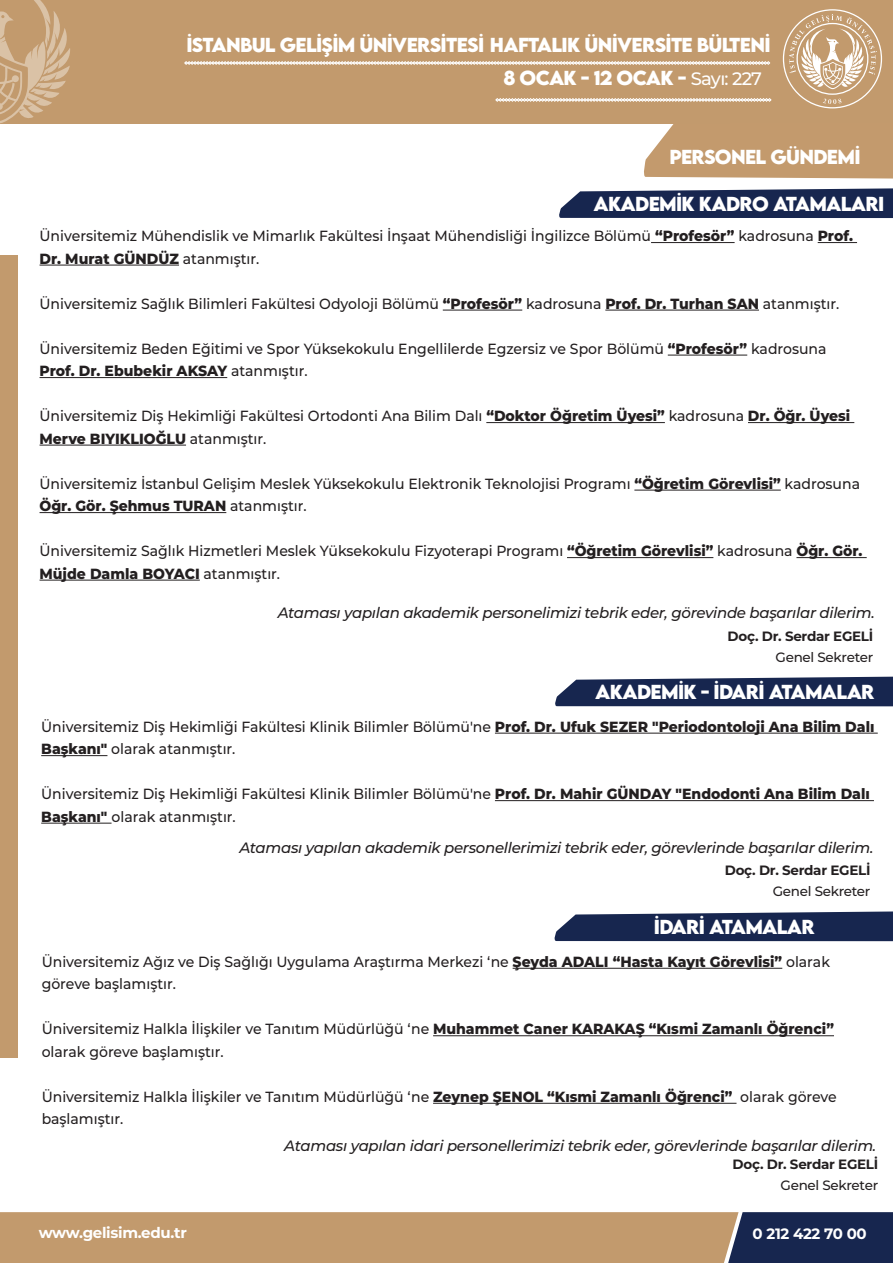
<style>
.page{position:relative;width:893px;height:1263px;background:#fff}
.page>*{position:absolute;margin:0;border:0;box-sizing:border-box;transform-origin:0 0}
.t1{font:700 18px "LEMONMILK";letter-spacing:-.04em;color:#fff}
.t2{font:italic 500 15px "Montserrat";letter-spacing:-.02em;color:#231f20}
.t3{font:700 15px "Montserrat";letter-spacing:-.02em;color:#fff}
.t4{font:500 14.7px/22.5px "Montserrat";color:#231f20;scale:.95 1}
.t5{font:800 14.7px "Montserrat";color:#231f20;scale:.95 1}
.t6{font:700 13.5px "Montserrat";letter-spacing:-.02em;color:#231f20}
.t7{font:500 13.5px "Montserrat";letter-spacing:-.02em;color:#231f20}
.s1{font-family:"Montserrat";font-weight:500}
.s2{font-weight:800}
.s3{font-weight:500}
</style>
<div class="page">
<div style="left:0;top:0;width:893px;height:123px;background:#c29a6d"></div>
<div style="left:0;top:255px;width:17px;height:802px;background:#c29a6d"></div>
<svg style="left:0;top:1212px;width:893px;height:51px;background:#a48668"></svg>
<hr style="left:651px;top:242px;width:84px;height:1px;background:#231f20">
<hr style="left:818px;top:242px;width:39px;height:1px;background:#231f20">
<hr style="left:40px;top:265px;width:139px;height:1px;background:#231f20">
<hr style="left:443px;top:310px;width:79px;height:1px;background:#231f20">
<hr style="left:605px;top:310px;width:154px;height:1px;background:#231f20">
<hr style="left:668px;top:355px;width:79px;height:1px;background:#231f20">
<hr style="left:40px;top:377px;width:187px;height:1px;background:#231f20">
<hr style="left:486px;top:422px;width:179px;height:1px;background:#231f20">
<hr style="left:748px;top:422px;width:106px;height:1px;background:#231f20">
<hr style="left:40px;top:445px;width:146px;height:1px;background:#231f20">
<hr style="left:634px;top:490px;width:147px;height:1px;background:#231f20">
<hr style="left:40px;top:512px;width:186px;height:1px;background:#231f20">
<hr style="left:567px;top:557px;width:146px;height:1px;background:#231f20">
<hr style="left:796px;top:557px;width:71px;height:1px;background:#231f20">
<hr style="left:40px;top:580px;width:160px;height:1px;background:#231f20">
<svg style="left:0;top:0;width:70px;height:123px"></svg>
<svg style="left:783px;top:9px;width:99px;height:99px"></svg>
<svg style="left:642px;top:123px;width:251px;height:56px;background:#c7a177"></svg>
<svg style="left:184px;top:61px;width:586px;height:4px"></svg>
<svg style="left:495px;top:98px;width:276px;height:4px"></svg>
<svg style="left:559px;top:188px;width:334px;height:30px;background:#2b395e"></svg>
<hr style="left:495px;top:733px;width:383px;height:1px;background:#231f20">
<hr style="left:41px;top:755px;width:66px;height:1px;background:#231f20">
<hr style="left:495px;top:800px;width:379px;height:1px;background:#231f20">
<hr style="left:41px;top:823px;width:71px;height:1px;background:#231f20">
<svg style="left:555px;top:677px;width:338px;height:29px;background:#26345a"></svg>
<hr style="left:513px;top:968px;width:269px;height:1px;background:#231f20">
<hr style="left:433px;top:1035px;width:401px;height:1px;background:#231f20">
<hr style="left:433px;top:1103px;width:303px;height:1px;background:#231f20">
<svg style="left:554px;top:911px;width:339px;height:30px;background:#2c395f"></svg>
<p class="t1" style="left:186px;top:33px;width:586px">İSTANBUL GELİŞİM ÜNİVERSİTESİ HAFTALIK ÜNİVERSİTE BÜLTENİ</p>
<p class="t1" style="left:503px;top:66px;width:260px">8 OCAK - 12 OCAK - <span class="s1">Sayı: 227</span></p>
<p class="t1" style="left:669px;top:145px;width:193px">PERSONEL GÜNDEMİ</p>
<p class="t1" style="left:593px;top:192px;width:292px">AKADEMİK KADRO ATAMALARI</p>
<p class="t4" style="left:40px;top:224px;width:858px">Üniversitemiz Mühendislik ve Mimarlık Fakültesi İnşaat Mühendisliği İngilizce Bölümü <span class="s2">“Profesör”</span> kadrosuna <span class="s2">Prof.<br>Dr. Murat GÜNDÜZ</span> atanmıştır.</p>
<p class="t4" style="left:40px;top:292px;width:843px">Üniversitemiz Sağlık Bilimleri Fakültesi Odyoloji Bölümü <span class="s2">“Profesör”</span> kadrosuna <span class="s2">Prof. Dr. Turhan SAN</span> atanmıştır.</p>
<p class="t4" style="left:40px;top:337px;width:830px">Üniversitemiz Beden Eğitimi ve Spor Yüksekokulu Engellilerde Egzersiz ve Spor Bölümü <span class="s2">“Profesör”</span> kadrosuna</p>
<p class="t5" style="left:40px;top:360px;width:284px">Prof. Dr. Ebubekir AKSAY <span class="s3">atanmıştır.</span></p>
<p class="t4" style="left:40px;top:404px;width:855px">Üniversitemiz Diş Hekimliği Fakültesi Ortodonti Ana Bilim Dalı <span class="s2">“Doktor Öğretim Üyesi”</span> kadrosuna <span class="s2">Dr. Öğr. Üyesi<br>Merve BIYIKLIOĞLU</span> atanmıştır.</p>
<p class="t4" style="left:40px;top:472px;width:865px">Üniversitemiz İstanbul Gelişim Meslek Yüksekokulu Elektronik Teknolojisi Programı <span class="s2">“Öğretim Görevlisi”</span> kadrosuna<br><span class="s2">Öğr. Gör. Şehmus TURAN</span> atanmıştır.</p>
<p class="t4" style="left:40px;top:539px;width:868px">Üniversitemiz Sağlık Hizmetleri Meslek Yüksekokulu Fizyoterapi Programı <span class="s2">“Öğretim Görevlisi”</span> kadrosuna <span class="s2">Öğr. Gör.<br>Müjde Damla BOYACI</span> atanmıştır.</p>
<p class="t2" style="left:278px;top:602px;width:598px">Ataması yapılan akademik personelimizi tebrik eder, görevinde başarılar dilerim.</p>
<p class="t6" style="left:728px;top:626px;width:147px">Doç. Dr. Serdar EGELİ</p>
<p class="t7" style="left:775px;top:647px;width:99px">Genel Sekreter</p>
<p class="t1" style="left:595px;top:680px;width:29px">AKADEM</p>
<p class="t1" style="left:678px;top:680px;width:198px">İK - İDARİ ATAMALAR</p>
<p class="t4" style="left:41px;top:715px;width:879px">Üniversitemiz Diş Hekimliği Fakültesi Klinik Bilimler Bölümü'ne <span class="s2">Prof. Dr. Ufuk SEZER "Periodontoloji Ana Bilim Dalı<br>Başkanı"</span> olarak atanmıştır.</p>
<p class="t4" style="left:41px;top:782px;width:874px">Üniversitemiz Diş Hekimliği Fakültesi Klinik Bilimler Bölümü'ne <span class="s2">Prof. Dr. Mahir GÜNDAY "Endodonti Ana Bilim Dalı<br>Başkanı"</span> olarak atanmıştır.</p>
<p class="t2" style="left:239px;top:837px;width:635px">Ataması yapılan akademik personellerimizi tebrik eder, görevlerinde başarılar dilerim.</p>
<p class="t6" style="left:725px;top:860px;width:147px">Doç. Dr. Serdar EGELİ</p>
<p class="t7" style="left:773px;top:882px;width:99px">Genel Sekreter</p>
<p class="t1" style="left:654px;top:915px;width:163px">İDARİ ATAMALAR</p>
<p class="t4" style="left:42px;top:950px;width:831px">Üniversitemiz Ağız ve Diş Sağlığı Uygulama Araştırma Merkezi ‘ne <span class="s2">Şeyda ADALI “Hasta Kayıt Görevlisi”</span> olarak göreve başlamıştır.</p>
<p class="t4" style="left:42px;top:1017px;width:835px">Üniversitemiz Halkla İlişkiler ve Tanıtım Müdürlüğü ‘ne <span class="s2">Muhammet Caner KARAKAŞ “Kısmi Zamanlı Öğrenci” </span>olarak göreve başlamıştır.</p>
<p class="t4" style="left:42px;top:1085px;width:838px">Üniversitemiz Halkla İlişkiler ve Tanıtım Müdürlüğü ‘ne <span class="s2">Zeynep ŞENOL “Kısmi Zamanlı Öğrenci”</span> olarak göreve başlamıştır.</p>
<p class="t2" style="left:284px;top:1135px;width:594px">Ataması yapılan idari personellerimizi tebrik eder, görevlerinde başarılar dilerim.</p>
<p class="t6" style="left:733px;top:1154px;width:147px">Doç. Dr. Serdar EGELİ</p>
<p class="t7" style="left:780px;top:1175px;width:99px">Genel Sekreter</p>
<p class="t3" style="left:39px;top:1222px;width:150px">www.gelisim.edu.tr</p>
<p class="t3" style="left:753px;top:1223px;width:116px">0 212 422 70 00</p>
</div>
